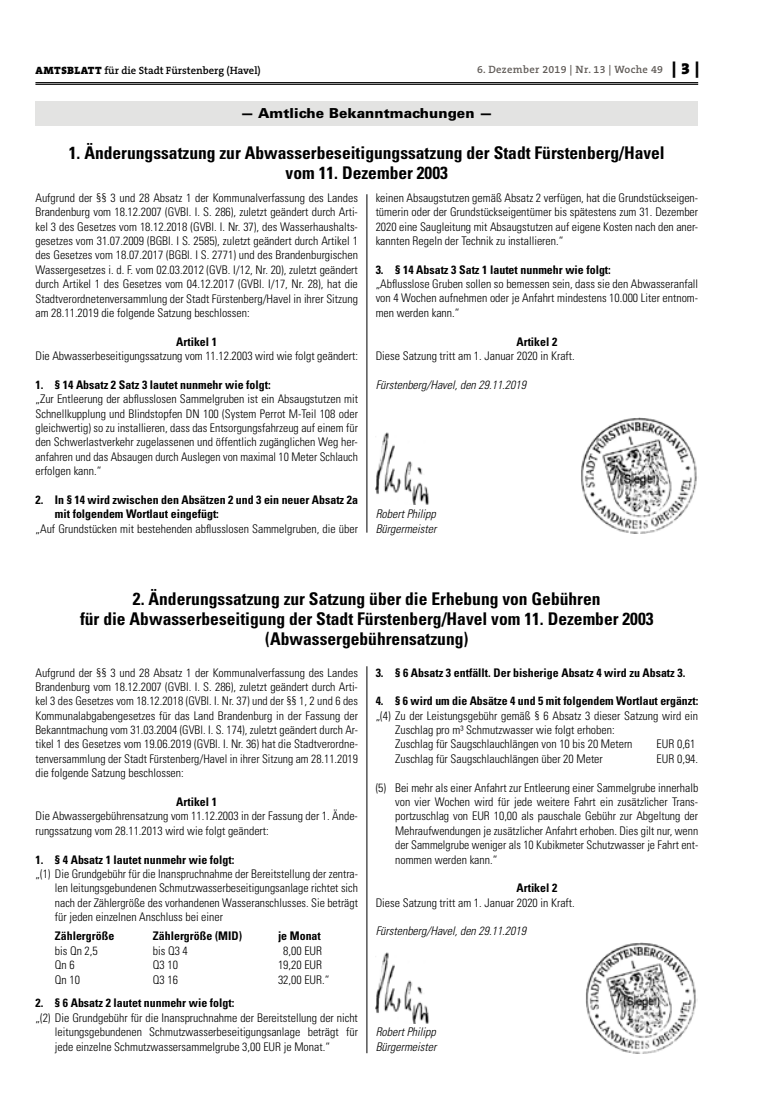
<style>
.page{position:relative;width:762px;height:1117px;background:#fff}
.page>*{position:absolute;margin:0;border:0;box-sizing:border-box;transform-origin:0 0}
.t1{font:700 condensed 17.5px/20px "Univers";color:#000;text-align:center}
.t2{font:900 13.75px "Univers";letter-spacing:.005em;color:#000}
.t3{font:300 condensed 11.88px/14.4px "Univers";color:#000;text-align:justify}
.t4{font:700 condensed 11.88px/14.4px "Univers";color:#000}
.t5{font:italic 300 condensed 11.88px/14.4px "Univers";color:#000}
.t6{font:600 10.62px "The Serif B W6";color:#000}
.t7{font:600 10.62px "The Serif B W6";letter-spacing:.03em;color:#615c58}
.s1{font-family:"The Serif B W9";font-weight:900}
.s2{font-family:"The Serif B W9";font-weight:900;font-size:16.25px;color:#000}
</style>
<div class="page">
<hr style="left:35px;top:82px;width:663px;height:1px;background:#000">
<hr style="left:35px;top:84px;width:663px;height:1px;background:#000">
<img style="left:376px;top:432px;width:53px;height:72px">
<img style="left:581px;top:417px;width:116px;height:116px">
<div style="left:35px;top:101px;width:663px;height:25px;background:#e3e3e2"></div>
<hr style="left:367px;top:194px;width:1px;height:338px;background:#000">
<hr style="left:367px;top:666px;width:1px;height:386px;background:#000">
<img style="left:376px;top:952px;width:53px;height:71px">
<img style="left:585px;top:942px;width:112px;height:110px">
<p class="t6" style="left:36px;top:63px;width:227px"><span class="s1">AMTSBLATT</span> für die Stadt Fürstenberg (Havel)</p>
<p class="t7" style="left:477px;top:63px;width:224px">6. Dezember 2019 | Nr. 13 | Woche 49 <span class="s2">| 3 |</span></p>
<p class="t2" style="left:241px;top:104px;width:254px">— Amtliche Bekanntmachungen —</p>
<h1 class="t1" style="left:69px;top:142px;width:597px">1. Änderungssatzung zur Abwasserbeseitigungssatzung der Stadt Fürstenberg/Havel vom 11. Dezember 2003</h1>
<p class="t3" style="left:35px;top:190px;width:324px">Aufgrund der §§ 3 und 28 Absatz 1 der Kommunalverfassung des Landes Brandenburg vom 18.12.2007 (GVBl. I. S. 286), zuletzt geändert durch Arti&shy;kel 3 des Gesetzes vom 18.12.2018 (GVBl. I. Nr. 37), des Wasserhaushalts&shy;gesetzes vom 31.07.2009 (BGBl. I S. 2585), zuletzt geändert durch Artikel 1 des Gesetzes vom 18.07.2017 (BGBl. I S. 2771) und des Brandenburgischen Wassergesetzes i. d. F. vom 02.03.2012 (GVB. I/12, Nr. 20), zuletzt geändert durch Artikel 1 des Gesetzes vom 04.12.2017 (GVBl. I/17, Nr. 28), hat die Stadtverordnetenversammlung der Stadt Fürstenberg/Havel in ihrer Sitzung am 28.11.2019 die folgende Satzung beschlossen:</p>
<p class="t4" style="left:176px;top:334px;width:42px">Artikel 1</p>
<p class="t3" style="left:35px;top:348px;width:324px">Die Abwasserbeseitigungssatzung vom 11.12.2003 wird wie folgt geändert:</p>
<p class="t4" style="left:35px;top:377px;width:237px">1. § 14 Absatz 2 Satz 3 lautet nunmehr wie folgt:</p>
<p class="t3" style="left:35px;top:392px;width:324px">„Zur Entleerung der abflusslosen Sammelgruben ist ein Absaugstutzen mit Schnellkupplung und Blindstopfen DN 100 (System Perrot M-Teil 108 oder gleichwertig) so zu installieren, dass das Entsorgungsfahrzeug auf einem für den Schwerlastverkehr zugelassenen und öffentlich zugänglichen Weg her&shy;anfahren und das Absaugen durch Auslegen von maximal 10 Meter Schlauch erfolgen kann.“</p>
<p class="t4" style="left:55px;top:492px;width:304px;text-indent:-19px">2. In § 14 wird zwischen den Absätzen 2 und 3 ein neuer Absatz 2a mit folgendem Wortlaut eingefügt:</p>
<p class="t3" style="left:35px;top:521px;width:324px">„Auf Grundstücken mit bestehenden abflusslosen Sammelgruben, die über</p>
<p class="t3" style="left:376px;top:190px;width:324px">keinen Absaugstutzen gemäß Absatz 2 verfügen, hat die Grundstückseigen&shy;tümerin oder der Grundstückseigentümer bis spätestens zum 31. Dezember 2020 eine Saugleitung mit Absaugstutzen auf eigene Kosten nach den aner&shy;kannten Regeln der Technik zu installieren.“</p>
<p class="t4" style="left:376px;top:262px;width:237px">3. § 14 Absatz 3 Satz 1 lautet nunmehr wie folgt:</p>
<p class="t3" style="left:376px;top:276px;width:324px">„Abflusslose Gruben sollen so bemessen sein, dass sie den Abwasseranfall von 4 Wochen aufnehmen oder je Anfahrt mindestens 10.000 Liter entnom&shy;men werden kann.“</p>
<p class="t4" style="left:516px;top:334px;width:42px">Artikel 2</p>
<p class="t3" style="left:376px;top:348px;width:201px">Diese Satzung tritt am 1. Januar 2020 in Kraft.</p>
<p class="t5" style="left:376px;top:377px;width:152px">Fürstenberg/Havel, den 29.11.2019</p>
<p class="t5" style="left:376px;top:507px;width:62px">Robert Philipp<br>Bürgermeister</p>
<h1 class="t1" style="left:80px;top:588px;width:575px">2. Änderungssatzung zur Satzung über die Erhebung von Gebühren<br>für die Abwasserbeseitigung der Stadt Fürstenberg/Havel vom 11. Dezember 2003 (Abwassergebührensatzung)</h1>
<p class="t3" style="left:35px;top:665px;width:324px">Aufgrund der §§ 3 und 28 Absatz 1 der Kommunalverfassung des Landes Brandenburg vom 18.12.2007 (GVBl. I. S. 286), zuletzt geändert durch Arti&shy;kel 3 des Gesetzes vom 18.12.2018 (GVBl. I. Nr. 37) und der §§ 1, 2 und 6 des Kommunalabgabengesetzes für das Land Brandenburg in der Fassung der Bekanntmachung vom 31.03.2004 (GVBl. I. S. 174), zuletzt geändert durch Ar&shy;tikel 1 des Gesetzes vom 19.06.2019 (GVBl. I. Nr. 36) hat die Stadtverordne&shy;tenversammlung der Stadt Fürstenberg/Havel in ihrer Sitzung am 28.11.2019 die folgende Satzung beschlossen:</p>
<p class="t4" style="left:176px;top:794px;width:42px">Artikel 1</p>
<p class="t3" style="left:35px;top:808px;width:324px">Die Abwassergebührensatzung vom 11.12.2003 in der Fassung der 1. Ände&shy;rungssatzung vom 28.11.2013 wird wie folgt geändert:</p>
<p class="t4" style="left:35px;top:851px;width:200px">1. § 4 Absatz 1 lautet nunmehr wie folgt:</p>
<p class="t3" style="left:55px;top:866px;width:305px;text-indent:-19px">„(1) Die Grundgebühr für die Inanspruchnahme der Bereitstellung der zentra&shy;len leitungsgebundenen Schmutzwasserbeseitigungsanlage richtet sich nach der Zählergröße des vorhandenen Wasseranschlusses. Sie beträgt für jeden einzelnen Anschluss bei einer</p>
<p class="t4" style="left:55px;top:928px;width:61px">Zählergröße</p>
<p class="t4" style="left:153px;top:928px;width:91px">Zählergröße (MID)</p>
<p class="t4" style="left:278px;top:928px;width:44px">je Monat</p>
<p class="t3" style="left:55px;top:943px;width:44px">bis Qn 2,5</p>
<p class="t3" style="left:153px;top:943px;width:36px">bis Q3 4</p>
<p class="t3" style="left:283px;top:943px;width:40px">8,00 EUR</p>
<p class="t3" style="left:55px;top:957px;width:21px">Qn 6</p>
<p class="t3" style="left:153px;top:957px;width:27px">Q3 10</p>
<p class="t3" style="left:278px;top:957px;width:46px">19,20 EUR</p>
<p class="t3" style="left:55px;top:972px;width:27px">Qn 10</p>
<p class="t3" style="left:153px;top:972px;width:27px">Q3 16</p>
<p class="t3" style="left:278px;top:972px;width:53px">32,00 EUR.“</p>
<p class="t4" style="left:35px;top:995px;width:200px">2. § 6 Absatz 2 lautet nunmehr wie folgt:</p>
<p class="t3" style="left:55px;top:1010px;width:304px;text-indent:-19px">„(2) Die Grundgebühr für die Inanspruchnahme der Bereitstellung der nicht leitungsgebundenen Schmutzwasserbeseitigungsanlage beträgt für jede einzelne Schmutzwassersammelgrube 3,00 EUR je Monat.“</p>
<p class="t4" style="left:376px;top:665px;width:311px">3. § 6 Absatz 3 entfällt. Der bisherige Absatz 4 wird zu Absatz 3.</p>
<p class="t4" style="left:376px;top:693px;width:324px">4. § 6 wird um die Absätze 4 und 5 mit folgendem Wortlaut ergänzt:</p>
<p class="t3" style="left:395px;top:708px;width:304px;text-align:left;text-indent:-19px">„(4) Zu der Leistungsgebühr gemäß § 6 Absatz 3 dieser Satzung wird ein<br>Zuschlag pro m³ Schmutzwasser wie folgt erhoben:<br>Zuschlag für Saugschlauchlängen von 10 bis 20 Metern</p>
<p class="t3" style="left:656px;top:737px;width:40px">EUR 0,61</p>
<p class="t3" style="left:395px;top:751px;width:209px">Zuschlag für Saugschlauchlängen über 20 Meter</p>
<p class="t3" style="left:656px;top:751px;width:43px">EUR 0,94.</p>
<p class="t3" style="left:395px;top:780px;width:305px;text-indent:-19px">(5) Bei mehr als einer Anfahrt zur Entleerung einer Sammelgrube innerhalb von vier Wochen wird für jede weitere Fahrt ein zusätzlicher Trans&shy;portzuschlag von EUR 10,00 als pauschale Gebühr zur Abgeltung der Mehraufwendungen je zusätzlicher Anfahrt erhoben. Dies gilt nur, wenn der Sammelgrube weniger als 10 Kubikmeter Schutzwasser je Fahrt ent&shy;nommen werden kann.“</p>
<p class="t4" style="left:516px;top:880px;width:42px">Artikel 2</p>
<p class="t3" style="left:376px;top:895px;width:201px">Diese Satzung tritt am 1. Januar 2020 in Kraft.</p>
<p class="t5" style="left:376px;top:923px;width:152px">Fürstenberg/Havel, den 29.11.2019</p>
<p class="t5" style="left:376px;top:1024px;width:62px">Robert Philipp<br>Bürgermeister</p>
</div>
